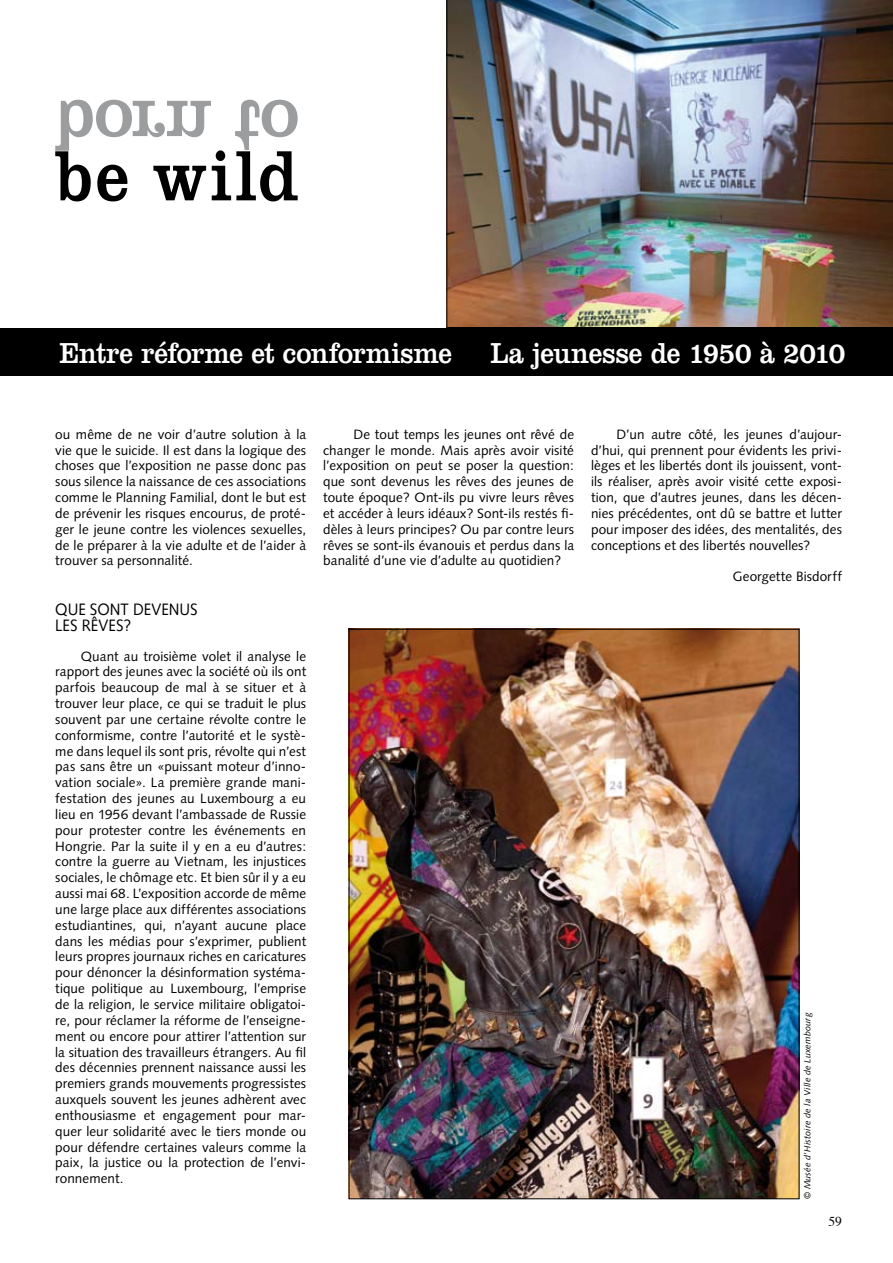
<style>
.page{position:relative;width:893px;height:1263px;background:#fff}
.page>*{position:absolute;margin:0;border:0;box-sizing:border-box;transform-origin:0 0}
.t1{font:30px "Clarendon";letter-spacing:-.015em;color:#fff;scale:.9 1}
.t2{font:16.5px/15.9px "Syntax";letter-spacing:.005em;color:#000;scale:.9 1}
.t3{font:13.5px/15.9px "Syntax";letter-spacing:.005em;color:#000;text-align:justify}
.t4{font:13.5px "Times";color:#000}
.t5{font:italic 9px "Syntax";letter-spacing:.015em;color:#000}
</style>
<div class="page">
<img style="left:446px;top:0;width:447px;height:328px">
<div style="left:0;top:328px;width:893px;height:47px;background:#000"></div>
<svg style="left:55px;top:100px;width:243px;height:101px"></svg>
<img style="left:351px;top:631px;width:446px;height:566px">
<h1 class="t1" style="left:60px;top:336px;width:437px">Entre réforme et conformisme</h1>
<h1 class="t1" style="left:490px;top:336px;width:396px">La jeunesse de 1950 à 2010</h1>
<p class="t3" style="left:55px;top:426px;width:252px">ou même de ne voir d’autre solution à la vie que le suicide. Il est dans la logique des choses que l’exposition ne passe donc pas sous silence la naissance de ces associations comme le Planning Familial, dont le but est de prévenir les risques encourus, de proté&shy;ger le jeune contre les violences sexuelles, de le préparer à la vie adulte et de l’aider à trouver sa personnalité.</p>
<p class="t2" style="left:55px;top:602px;width:160px">QUE SONT DEVENUS<br>LES RÊVES?</p>
<p class="t3" style="left:55px;top:648px;width:252px;text-indent:26px">Quant au troisième volet il analyse le rapport des jeunes avec la société où ils ont parfois beaucoup de mal à se situer et à trouver leur place, ce qui se traduit le plus souvent par une certaine révolte contre le conformisme, contre l’autorité et le systè&shy;me dans lequel ils sont pris, révolte qui n’est pas sans être un «puissant moteur d’inno&shy;vation sociale». La première grande mani&shy;festation des jeunes au Luxembourg a eu lieu en 1956 devant l’ambassade de Russie pour protester contre les événements en Hongrie. Par la suite il y en a eu d’autres: contre la guerre au Vietnam, les injustices sociales, le chômage etc. Et bien sûr il y a eu aussi mai 68. L’exposition accorde de même une large place aux différentes associations estudiantines, qui, n’ayant aucune place dans les médias pour s’exprimer, publient leurs propres journaux riches en caricatures pour dénoncer la désinformation systéma&shy;tique politique au Luxembourg, l’emprise de la religion, le service militaire obligatoi&shy;re, pour réclamer la réforme de l’enseigne&shy;ment ou encore pour attirer l’attention sur la situation des travailleurs étrangers. Au fil des décennies prennent naissance aussi les premiers grands mouvements progressistes auxquels souvent les jeunes adhèrent avec enthousiasme et engagement pour mar&shy;quer leur solidarité avec le tiers monde ou pour défendre certaines valeurs comme la paix, la justice ou la protection de l’envi&shy;ronnement.</p>
<p class="t3" style="left:323px;top:426px;width:252px;text-indent:30px">De tout temps les jeunes ont rêvé de changer le monde. Mais après avoir visité l’exposition on peut se poser la question: que sont devenus les rêves des jeunes de toute époque? Ont-ils pu vivre leurs rêves et accéder à leurs idéaux? Sont-ils restés fi&shy;dèles à leurs principes? Ou par contre leurs rêves se sont-ils évanouis et perdus dans la banalité d’une vie d’adulte au quotidien?</p>
<p class="t3" style="left:591px;top:426px;width:252px;text-indent:26px">D’un autre côté, les jeunes d’aujour&shy;d’hui, qui prennent pour évidents les privi&shy;lèges et les libertés dont ils jouissent, vont&shy;ils réaliser, après avoir visité cette exposi&shy;tion, que d’autres jeunes, dans les décen&shy;nies précédentes, ont dû se battre et lutter pour imposer des idées, des mentalités, des conceptions et des libertés nouvelles?</p>
<p class="t3" style="left:733px;top:569px;width:111px">Georgette Bisdorff</p>
<p class="t5" style="left:802px;top:1199px;width:188px;rotate:-90deg">© Musée d’Histoire de la Ville de Luxembourg</p>
<p class="t4" style="left:828px;top:1209px;width:15px">59</p>
</div>
